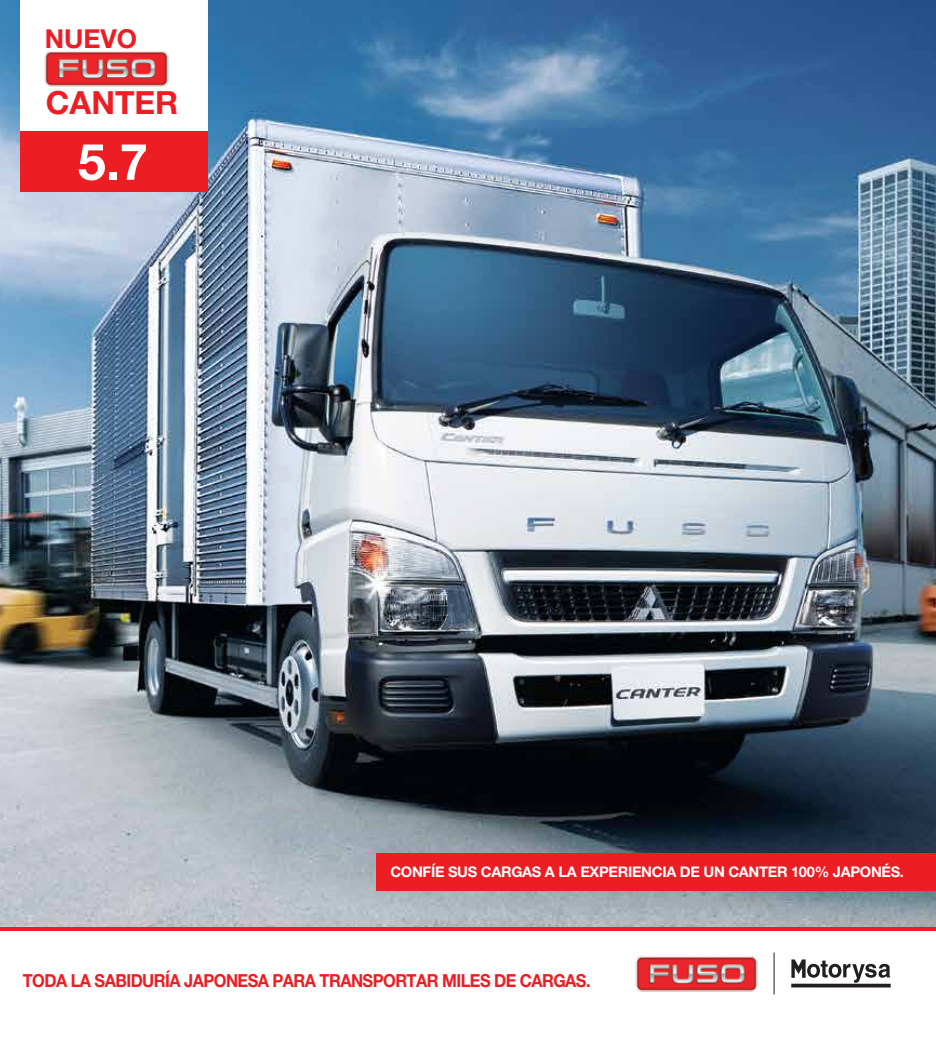
<style>
.page{position:relative;width:936px;height:1042px;background:#fff}
.page>*{position:absolute;margin:0;border:0;box-sizing:border-box;transform-origin:0 0}
.t1{font:700 50.4px "Helvetica Neue LT Std";color:#fff}
.t2{font:700 31.95px "Helvetica Neue LT Std";color:#ed1d24}
.t3{font:700 26.1px "Helvetica Neue LT Std";color:#ed1d24}
.t4{font:700 18px "Helvetica Neue LT Std";letter-spacing:-.035em;color:#ed1d24;scale:.91 1}
.t5{font:700 14.7px "Helvetica Neue LT Std";letter-spacing:-.02em;color:#fff}
</style>
<div class="page">
<img style="left:0;top:0;width:935px;height:927px">
<hr style="left:0;top:927px;width:935px;height:3px;background:#ed1d24">
<div style="left:376px;top:853px;width:559px;height:38px;background:#ed1d24"></div>
<img style="left:635px;top:956px;width:123px;height:36px">
<svg style="left:791px;top:959px;width:99px;height:23px"></svg>
<svg style="left:791px;top:983px;width:99px;height:4px"></svg>
<hr style="left:773px;top:952px;width:1px;height:42px;background:#231f20">
<div style="left:20px;top:98px;width:188px;height:94px;background:#ed1d24"></div>
<div style="left:21px;top:0;width:187px;height:131px;background:#fff"></div>
<img style="left:44px;top:51px;width:125px;height:36px">
<h3 class="t3" style="left:45px;top:23px;width:94px">NUEVO</h3>
<h2 class="t2" style="left:46px;top:83px;width:134px">CANTER</h2>
<h1 class="t1" style="left:78px;top:131px;width:72px">5.7</h1>
<p class="t5" style="left:390px;top:863px;width:515px">CONFÍE SUS CARGAS A LA EXPERIENCIA DE UN CANTER 100% JAPONÉS.</p>
<p class="t4" style="left:23px;top:969px;width:625px">TODA LA SABIDURÍA JAPONESA PARA TRANSPORTAR MILES DE CARGAS.</p>
</div>
